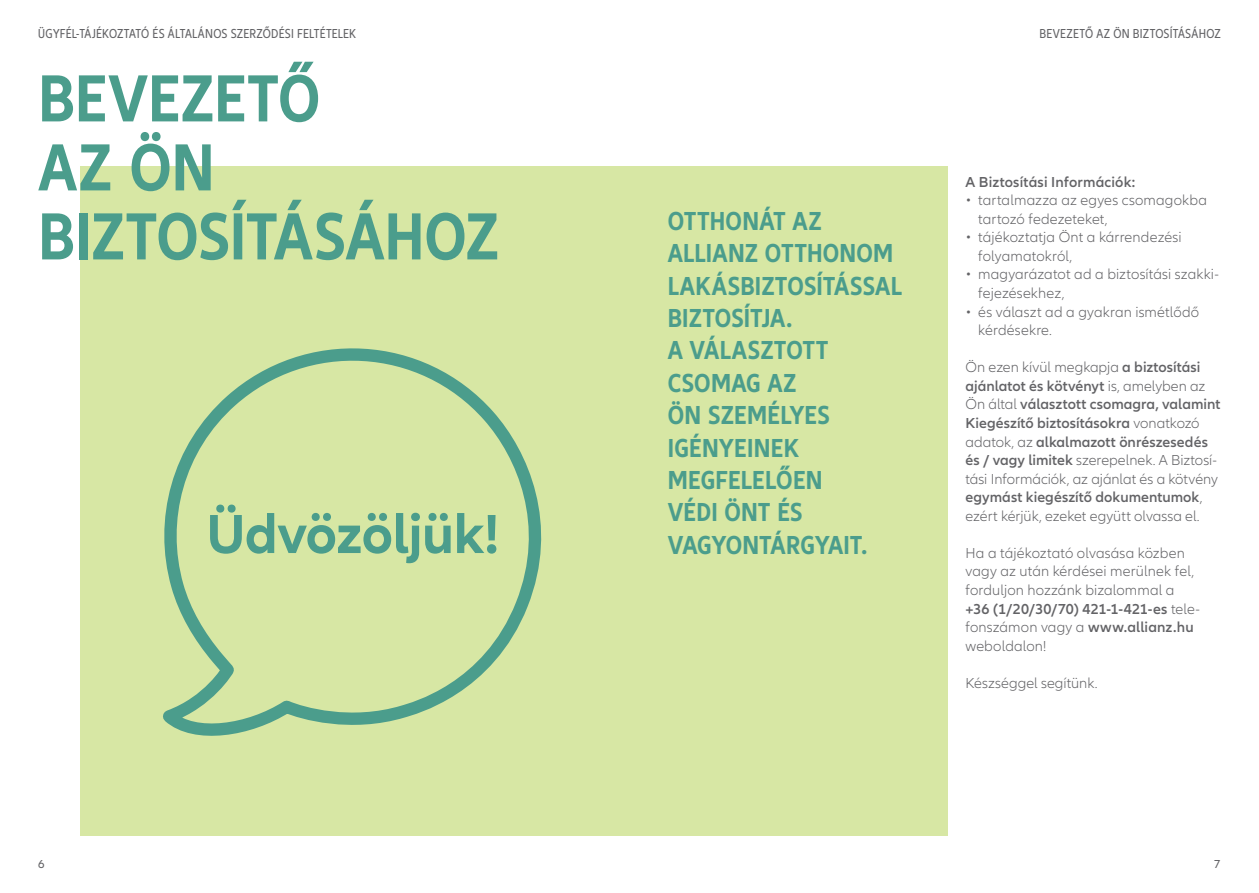
<style>
.page{position:relative;width:1259px;height:893px;background:#fff}
.page>*{position:absolute;margin:0;border:0;box-sizing:border-box;transform-origin:0 0}
.t1{font:700 condensed 69px/69px "Allianz Neo";letter-spacing:-.005em;color:#4b9d8c}
.t2{font:700 57px "Allianz Neo";letter-spacing:-.01em;color:#4b9d8c}
.t3{font:700 condensed 27px/32.4px "Allianz Neo";letter-spacing:.01em;color:#4b9d8c}
.t4{font:300 15px/18.6px "Allianz Neo";letter-spacing:.005em;color:#636366}
.t5{font:600 15px "Allianz Neo";letter-spacing:.01em;color:#636366}
.t6{font:condensed 13.5px "Allianz Neo";letter-spacing:.015em;color:#636366}
.t7{font:12px "Allianz Neo";color:#636366}
.s1{font-weight:600}
</style>
<div class="page">
<div style="left:80px;top:167px;width:867px;height:669px;background:#d7e7a4"></div>
<svg style="left:163px;top:348px;width:379px;height:388px"></svg>
<p class="t6" style="left:38px;top:26px;width:319px">ÜGYFÉL-TÁJÉKOZTATÓ ÉS ÁLTALÁNOS SZERZŐDÉSI FELTÉTELEK</p>
<p class="t6" style="left:1039px;top:26px;width:15px">BEVEZETŐ</p>
<p class="t6" style="left:1096px;top:26px;width:44px">AZ ÖN BIZTOS</p>
<p class="t6" style="left:1169px;top:26px;width:11px">ÍTÁSÁHOZ</p>
<h1 class="t1" style="left:38px;top:66px;width:463px">BEVEZETŐ<br>AZ ÖN<br>BIZTOSÍTÁSÁHOZ</h1>
<h2 class="t2" style="left:207px;top:501px;width:294px">Üdvözöljük!</h2>
<h3 class="t3" style="left:668px;top:205px;width:236px">OTTHONÁT AZ<br>ALLIANZ OTTHONOM<br>LAKÁSBIZTOSÍTÁSSAL<br>BIZTOSÍTJA.<br>A VÁLASZTOTT<br>CSOMAG AZ<br>ÖN SZEMÉLYES<br>IGÉNYEINEK<br>MEGFELELŐEN<br>VÉDI ÖNT ÉS<br>VAGYONTÁRGYAIT.</h3>
<p class="t5" style="left:965px;top:173px;width:171px">A Biztosítási Információk:</p>
<p class="t4" style="left:978px;top:191px;width:230px;text-indent:-13px">• tartalmazza az egyes csomagokba tartozó fedezeteket,</p>
<p class="t4" style="left:978px;top:229px;width:205px;text-indent:-13px">• tájékoztatja Önt a kárrendezési folyamatokról,</p>
<p class="t4" style="left:978px;top:266px;width:242px;text-indent:-13px">• magyarázatot ad a biztosítási szakki&shy;fejezésekhez,</p>
<p class="t4" style="left:978px;top:303px;width:222px;text-indent:-13px">• és választ ad a gyakran ismétlődő kérdésekre.</p>
<p class="t4" style="left:965px;top:358px;width:256px">Ön ezen kívül megkapja <span class="s1">a biztosítási ajánlatot és kötvényt</span> is, amelyben az Ön által <span class="s1">választott csomagra, valamint Kiegészítő biztosításokra</span> vonatkozó adatok, az <span class="s1">alkalmazott önrészesedés és / vagy limitek</span> szerepelnek. A Biztosí&shy;tási Információk, az ajánlat és a kötvény <span class="s1">egymást kiegészítő dokumentumok</span>, ezért kérjük, ezeket együtt olvassa el.</p>
<p class="t4" style="left:965px;top:544px;width:236px">Ha a tájékoztató olvasása közben vagy az után kérdései merülnek fel, forduljon hozzánk bizalommal a <span class="s1">+36 (1/20/30/70) 421-1-421-es</span> tele&shy;fonszámon vagy a <span class="s1">www.allianz.hu </span>weboldalon!</p>
<p class="t4" style="left:965px;top:674px;width:134px">Készséggel segítünk.</p>
<p class="t7" style="left:38px;top:857px;width:8px">6</p>
<p class="t7" style="left:1214px;top:857px;width:8px">7</p>
</div>
